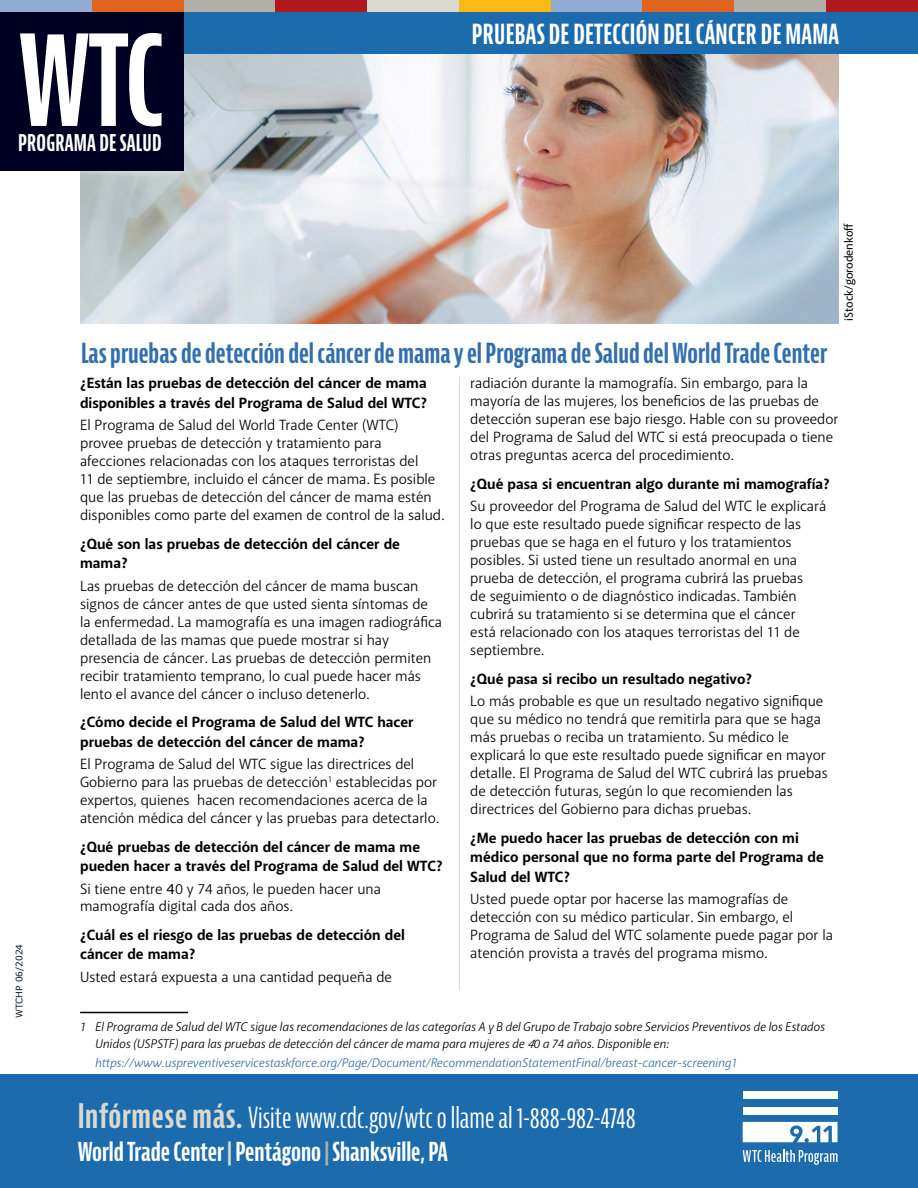
<style>
.page{position:relative;width:918px;height:1188px;background:#fff}
.page>*{position:absolute;margin:0;border:0;box-sizing:border-box;transform-origin:0 0}
.t1{font:700 extra-condensed 123px "Bernina Sans";color:#fff}
.t2{font:extra-condensed 28.5px "Bernina Sans";color:#fff}
.Flyer_blue_header{font:700 extra-condensed 27px "Bernina Sans";color:#316fad}
.t3{font:700 extra-condensed 27px "Bernina Sans";letter-spacing:.01em;color:#fff}
.t4{font:700 extra-condensed 25.5px "Bernina Sans";color:#fff}
.t5{font:700 extra-condensed 22.5px "Bernina Sans";letter-spacing:.01em;color:#fff}
.Flyer_body{font:15px/18px "Akagi Pro";color:#000}
.Flyer_body-2{font:700 15px/19.5px "Akagi Pro";color:#000}
.Flyer_question_subhe{font:700 15px/19.5px "Akagi Pro";color:#000}
.Flyer_footnote{font:italic 12.75px/18px "Akagi Pro";color:#000}
.t6{font:500 12px "Akagi Pro";color:#000}
.t7{font:9px "Verdana";color:#091928}
.s1{font-family:"Verdana";font-size:13.5px}
.s2{color:#316fad}
.s3{font-weight:700;font-size:33px;color:#dad9d0}
.s4{color:#dad9d0}
.s5{color:#b1afa8}
</style>
<div class="page">
<img style="left:80px;top:54px;width:759px;height:270px">
<div style="left:0;top:0;width:918px;height:54px;background:#1b6bad"></div>
<div style="left:0;top:0;width:184px;height:171px;background:#002"></div>
<div style="left:0;top:0;width:92px;height:12px;background:#91abd3"></div>
<div style="left:92px;top:0;width:92px;height:12px;background:#df6420"></div>
<div style="left:184px;top:0;width:91px;height:12px;background:#b1afa8"></div>
<div style="left:275px;top:0;width:92px;height:12px;background:#b1181e"></div>
<div style="left:367px;top:0;width:92px;height:12px;background:#dad9d0"></div>
<div style="left:459px;top:0;width:92px;height:12px;background:#fdb913"></div>
<div style="left:551px;top:0;width:92px;height:12px;background:#91abd3"></div>
<div style="left:643px;top:0;width:91px;height:12px;background:#df6420"></div>
<div style="left:734px;top:0;width:92px;height:12px;background:#b1afa8"></div>
<div style="left:826px;top:0;width:92px;height:12px;background:#b1181e"></div>
<hr style="left:80px;top:1012px;width:108px;height:1px;background:#000">
<hr style="left:459px;top:377px;width:1px;height:613px;background:#dad9d0">
<div style="left:0;top:1075px;width:918px;height:113px;background:#1b6bad"></div>
<div style="left:743px;top:1107px;width:95px;height:8px;background:#fff"></div>
<div style="left:743px;top:1092px;width:95px;height:7px;background:#fff"></div>
<svg style="left:743px;top:1122px;width:95px;height:20px;background:#dde9f2"></svg>
<svg style="left:743px;top:1150px;width:95px;height:15px"></svg>
<h1 class="t1" style="left:18px;top:10px;width:148px">WTC</h1>
<h3 class="t5" style="left:18px;top:130px;width:145px">PROGRAMA DE SALUD</h3>
<h3 class="t3" style="left:472px;top:19px;width:369px">PRUEBAS DE DETECCIÓN DEL CÁNCER DE MAMA</h3>
<p class="t6" style="left:842px;top:321px;width:99px;rotate:-90deg">iStock/gorodenkoff</p>
<p class="t7" style="left:13px;top:1018px;width:76px;rotate:-90deg">WTCHP 06/2024</p>
<p class="Flyer_blue_header" style="left:81px;top:338px;width:748px">Las pruebas de detección del cáncer de mama y el Programa de Salud del World Trade Center</p>
<p class="Flyer_body" style="left:470px;top:374px;width:370px">radiación durante la mamografía. Sin embargo, para la mayoría de las mujeres, los beneficios de las pruebas de detección superan ese bajo riesgo. Hable con su proveedor del Programa de Salud del WTC si está preocupada o tiene otras preguntas acerca del procedimiento.</p>
<p class="Flyer_question_subhe" style="left:470px;top:474px;width:361px">¿Qué pasa si encuentran algo durante mi mamografía?</p>
<p class="Flyer_body" style="left:470px;top:497px;width:357px">Su proveedor del Programa de Salud del WTC le explicará lo que este resultado puede significar respecto de las pruebas que se haga en el futuro y los tratamientos posibles. Si usted tiene un resultado anormal en una prueba de detección, el programa cubrirá las pruebas<br>de seguimiento o de diagnóstico indicadas. También cubrirá su tratamiento si se determina que el cáncer<br>está relacionado con los ataques terroristas del 11 de septiembre.</p>
<p class="Flyer_question_subhe" style="left:470px;top:669px;width:283px">¿Qué pasa si recibo un resultado negativo?</p>
<p class="Flyer_body" style="left:470px;top:692px;width:359px">Lo más probable es que un resultado negativo signifique que su médico no tendrá que remitirla para que se haga más pruebas o reciba un tratamiento. Su médico le explicará lo que este resultado puede significar en mayor detalle. El Programa de Salud del WTC cubrirá las pruebas de detección futuras, según lo que recomienden las directrices del Gobierno para dichas pruebas.</p>
<p class="Flyer_question_subhe" style="left:470px;top:828px;width:355px">¿Me puedo hacer las pruebas de detección con mi médico personal que no forma parte del Programa de<br>Salud del WTC?</p>
<p class="Flyer_body" style="left:470px;top:890px;width:364px">Usted puede optar por hacerse las mamografías de detección con su médico particular. Sin embargo, el Programa de Salud del WTC solamente puede pagar por la atención provista a través del programa mismo.</p>
<p class="Flyer_body-2" style="left:80px;top:374px;width:348px">¿Están las pruebas de detección del cáncer de mama disponibles a través del Programa de Salud del WTC?</p>
<p class="Flyer_body" style="left:80px;top:416px;width:366px">El Programa de Salud del World Trade Center (WTC) provee pruebas de detección y tratamiento para afecciones relacionadas con los ataques terroristas del<br>11 de septiembre, incluido el cáncer de mama. Es posible que las pruebas de detección del cáncer de mama estén disponibles como parte del examen de control de la salud.</p>
<p class="Flyer_body-2" style="left:80px;top:534px;width:321px">¿Qué son las pruebas de detección del cáncer de mama?</p>
<p class="Flyer_body" style="left:80px;top:577px;width:364px">Las pruebas de detección del cáncer de mama buscan signos de cáncer antes de que usted sienta síntomas de la enfermedad. La mamografía es una imagen radiográfica detallada de las mamas que puede mostrar si hay presencia de cáncer. Las pruebas de detección permiten recibir tratamiento temprano, lo cual puede hacer más lento el avance del cáncer o incluso detenerlo.</p>
<p class="Flyer_body-2" style="left:80px;top:713px;width:335px">¿Cómo decide el Programa de Salud del WTC hacer pruebas de detección del cáncer de mama?</p>
<p class="Flyer_body" style="left:80px;top:755px;width:360px">El Programa de Salud del WTC sigue las directrices del Gobierno para las pruebas de detección<sup>1</sup> establecidas por expertos, quienes hacen recomendaciones acerca de la atención médica del cáncer y las pruebas para detectarlo.</p>
<p class="Flyer_body-2" style="left:80px;top:837px;width:364px">¿Qué pruebas de detección del cáncer de mama me pueden hacer a través del Programa de Salud del WTC?</p>
<p class="Flyer_body" style="left:80px;top:880px;width:302px;line-height:17.5px">Si tiene entre <span class="s1">4</span>0 y 74 años, le pueden hacer una mamografía digital cada dos años.</p>
<p class="Flyer_body-2" style="left:80px;top:925px;width:326px">¿Cuál es el riesgo de las pruebas de detección del cáncer de mama?</p>
<p class="Flyer_body" style="left:80px;top:968px;width:313px">Usted estará expuesta a una cantidad pequeña de</p>
<p class="Flyer_footnote" style="left:95px;top:1017px;width:732px;text-indent:-15px">1 El Programa de Salud del WTC sigue las recomendaciones de las categorías A y B del Grupo de Trabajo sobre Servicios Preventivos de los Estados<br>Unidos (USPSTF) para las pruebas de detección del cáncer de mama para mujeres de 40 a 74 años. Disponible en: <span class="s2">https://www.uspreventiveservicestaskforce.org/Page/Document/RecommendationStatementFinal/breast-cancer-screening1</span></p>
<h2 class="t2" style="left:78px;top:1102px;width:560px"><span class="s3">Infórmese más.</span> Visite www.cdc.gov/wtc o llame al 1-888-982-4748</h2>
<h3 class="t4" style="left:78px;top:1137px;width:372px">World Trade Center <span class="s4">|</span>Pentágono <span class="s5">|</span> Shanksville, PA</h3>
</div>
